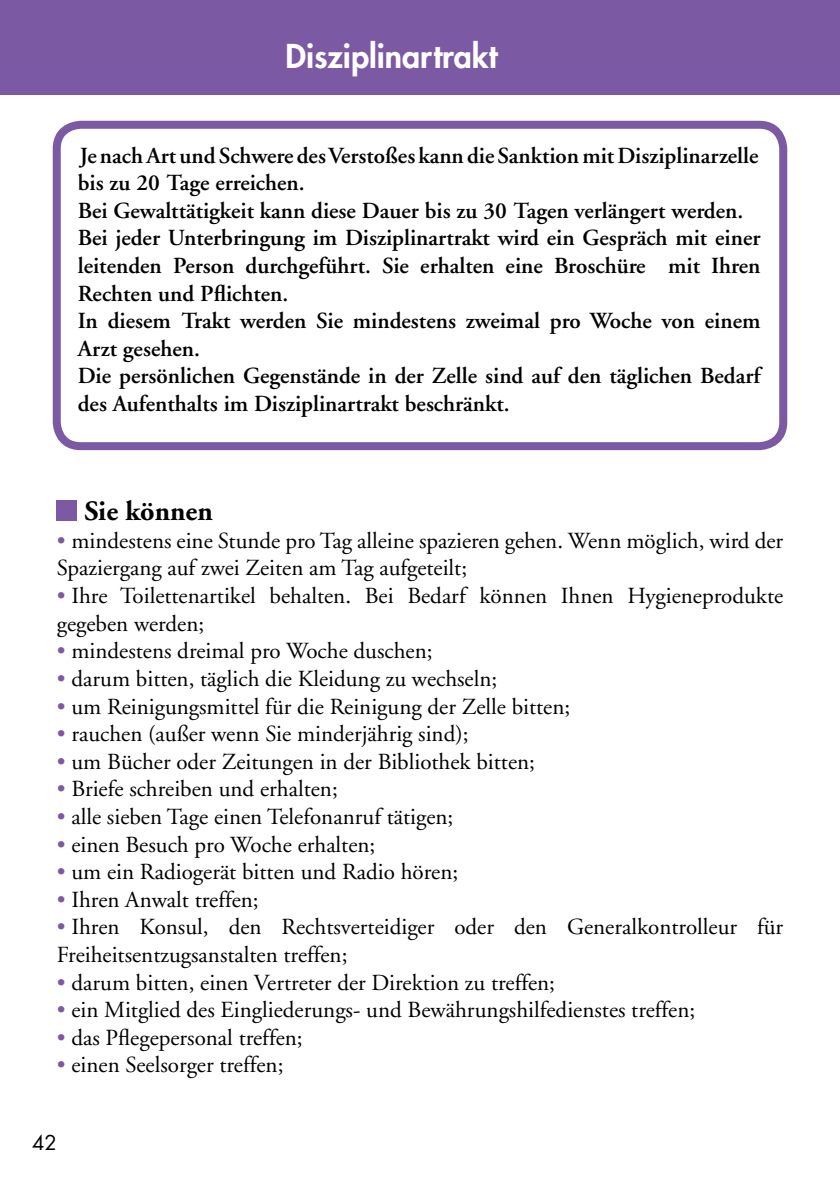
<style>
.page{position:relative;width:840px;height:1191px;background:#fff}
.page>*{position:absolute;margin:0;border:0;box-sizing:border-box;transform-origin:0 0}
.t1{font:800 32px "Futura";color:#fff}
.t2{font:700 28px "Adobe Garamond";color:#000}
.t3{font:23px/27.6px "Adobe Garamond";color:#000}
.t4{font:600 23px/27.6px "Adobe Garamond";color:#000}
.t5{font:20px "Futura";color:#000}
.s1{color:#7b59a3}
</style>
<div class="page">
<div style="left:0;top:0;width:839px;height:94px;background:#7b59a3"></div>
<div style="left:53px;top:121px;width:733px;height:329px;border:8px solid #7b59a3;border-radius:24px"></div>
<div style="left:57px;top:500px;width:20px;height:20px;background:#7b59a3"></div>
<h1 class="t1" style="left:285px;top:35px;width:213px">Disziplinartrakt</h1>
<p class="t4" style="left:78px;top:142px;width:684px">Je nach Art und Schwere des Verstoßes kann die Sanktion mit Disziplinarzelle bis zu 20 Tage erreichen.<br>Bei Gewalttätigkeit kann diese Dauer bis zu 30 Tagen verlängert werden.<br>Bei jeder Unterbringung im Disziplinartrakt wird ein Gespräch mit einer leitenden Person durchgeführt. Sie erhalten eine Broschüre mit Ihren Rechten und Pflichten.<br>In diesem Trakt werden Sie mindestens zweimal pro Woche von einem Arzt gesehen.<br>Die persönlichen Gegenstände in der Zelle sind auf den täglichen Bedarf des Aufenthalts im Disziplinartrakt beschränkt.</p>
<p class="t2" style="left:84px;top:496px;width:130px">Sie können</p>
<p class="t3" style="left:57px;top:527px;width:727px"><span class="s1">•</span> mindestens eine Stunde pro Tag alleine spazieren gehen. Wenn möglich, wird der<br>Spaziergang auf zwei Zeiten am Tag aufgeteilt;</p>
<p class="t3" style="left:57px;top:582px;width:727px"><span class="s1">•</span> Ihre Toilettenartikel behalten. Bei Bedarf können Ihnen Hygieneprodukte gegeben werden;</p>
<p class="t3" style="left:57px;top:638px;width:377px"><span class="s1">•</span> mindestens dreimal pro Woche duschen;</p>
<p class="t3" style="left:57px;top:665px;width:442px"><span class="s1">•</span> darum bitten, täglich die Kleidung zu wechseln;</p>
<p class="t3" style="left:57px;top:693px;width:514px"><span class="s1">•</span> um Reinigungsmittel für die Reinigung der Zelle bitten;</p>
<p class="t3" style="left:57px;top:720px;width:413px"><span class="s1">•</span> rauchen (außer wenn Sie minderjährig sind);</p>
<p class="t3" style="left:57px;top:748px;width:479px"><span class="s1">•</span> um Bücher oder Zeitungen in der Bibliothek bitten;</p>
<p class="t3" style="left:57px;top:776px;width:282px"><span class="s1">•</span> Briefe schreiben und erhalten;</p>
<p class="t3" style="left:57px;top:803px;width:398px"><span class="s1">•</span> alle sieben Tage einen Telefonanruf tätigen;</p>
<p class="t3" style="left:57px;top:831px;width:320px"><span class="s1">•</span> einen Besuch pro Woche erhalten;</p>
<p class="t3" style="left:57px;top:858px;width:402px"><span class="s1">•</span> um ein Radiogerät bitten und Radio hören;</p>
<p class="t3" style="left:57px;top:886px;width:203px"><span class="s1">•</span> Ihren Anwalt treffen;</p>
<p class="t3" style="left:57px;top:914px;width:727px"><span class="s1">•</span> Ihren Konsul, den Rechtsverteidiger oder den Generalkontrolleur für<br>Freiheitsentzugsanstalten treffen;</p>
<p class="t3" style="left:57px;top:969px;width:499px"><span class="s1">•</span> darum bitten, einen Vertreter der Direktion zu treffen;</p>
<p class="t3" style="left:57px;top:996px;width:639px"><span class="s1">•</span> ein Mitglied des Eingliederungs- und Bewährungshilfedienstes treffen;</p>
<p class="t3" style="left:57px;top:1024px;width:247px"><span class="s1">•</span> das Pflegepersonal treffen;</p>
<p class="t3" style="left:57px;top:1052px;width:228px"><span class="s1">•</span> einen Seelsorger treffen;</p>
<p class="t5" style="left:32px;top:1129px;width:26px">42</p>
</div>
